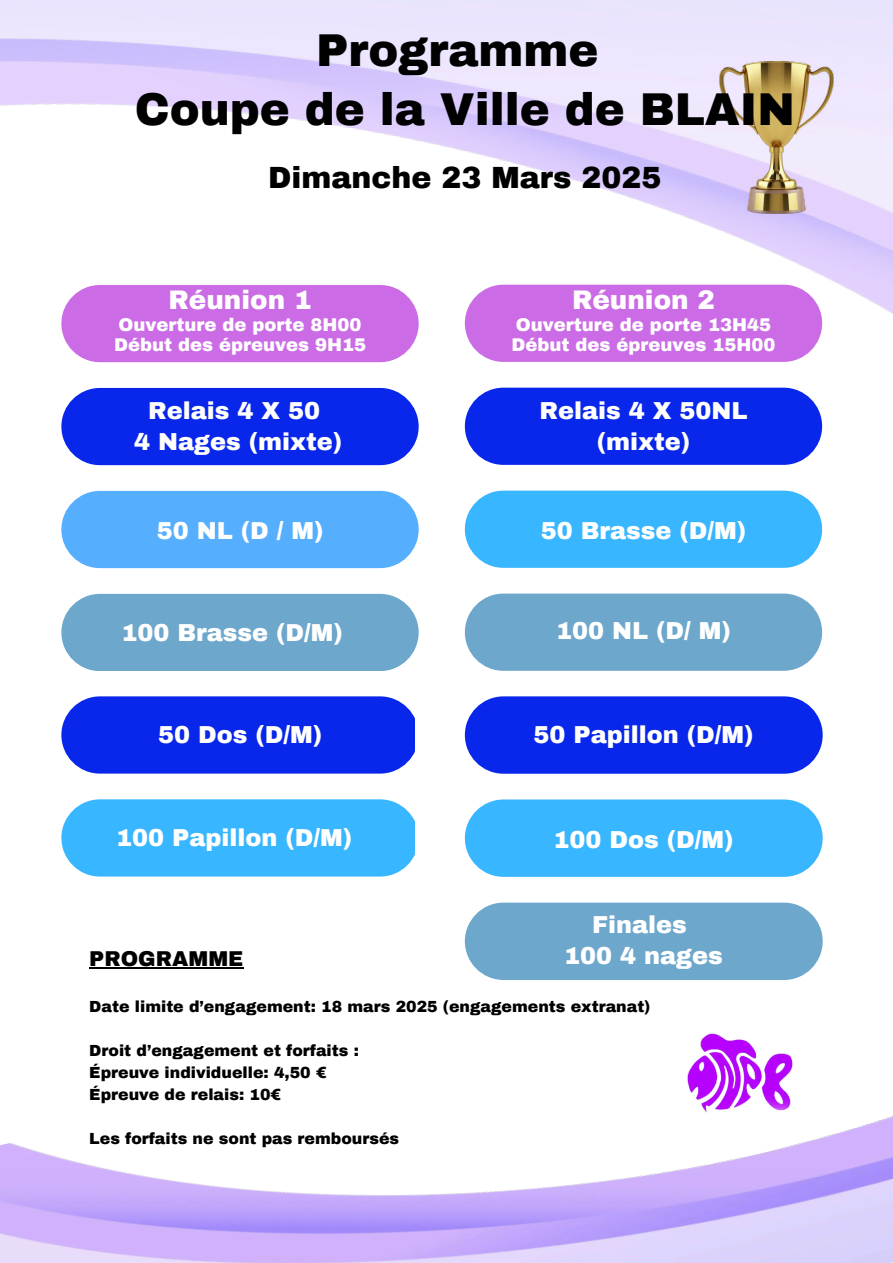
<style>
.page{position:relative;width:893px;height:1263px;background:#fff}
.page>*{position:absolute;margin:0;border:0;box-sizing:border-box;transform-origin:0 0}
.t1{font:900 45px/58.5px "Archivo";color:#000;text-align:center}
.t2{font:900 30px "Archivo";color:#000}
.t3{font:900 26.25px "Archivo";color:#fff}
.t4{font:900 24px/30.9px "Archivo";color:#fff;text-align:center}
.t5{font:900 21px "Archivo";color:#000}
.t6{font:900 18px/20.2px "Archivo";color:#fff}
.t7{font:900 15.75px/21.9px "Archivo";color:#000}
</style>
<div class="page">
<img style="left:0;top:0;width:893px;height:461px">
<div style="left:61px;top:285px;width:358px;height:77px;background:#cb6ce6;border-radius:39px"></div>
<div style="left:61px;top:388px;width:358px;height:77px;background:#0927eb;border-radius:39px"></div>
<div style="left:61px;top:491px;width:358px;height:77px;background:#56aeff;border-radius:39px"></div>
<div style="left:61px;top:594px;width:358px;height:77px;background:#6da7cc;border-radius:39px"></div>
<div style="left:465px;top:285px;width:357px;height:77px;background:#cb6ce6;border-radius:39px"></div>
<div style="left:465px;top:388px;width:357px;height:77px;background:#0927eb;border-radius:39px"></div>
<div style="left:465px;top:491px;width:357px;height:77px;background:#38b6ff;border-radius:39px"></div>
<div style="left:465px;top:593px;width:357px;height:77px;background:#6da7cc;border-radius:39px"></div>
<svg style="left:465px;top:696px;width:357px;height:78px;background:#1632ec"></svg>
<svg style="left:465px;top:799px;width:357px;height:78px;background:#42b9ff"></svg>
<div style="left:61px;top:696px;width:354px;height:77px;background:#0927eb"></div>
<div style="left:61px;top:799px;width:354px;height:77px;background:#38b6ff"></div>
<img style="left:719px;top:61px;width:114px;height:152px">
<img style="left:0;top:902px;width:893px;height:361px">
<h1 class="t1" style="left:135px;top:22px;width:662px">Programme<br>Coupe de la Ville de BLAIN</h1>
<p class="t2" style="left:268px;top:161px;width:395px">Dimanche 23 Mars 2025</p>
<p class="t3" style="left:168px;top:286px;width:144px">Réunion 1</p>
<p class="t6" style="left:114px;top:315px;width:253px">Ouverture de porte 8H00<br>Début des épreuves 9H15</p>
<p class="t4" style="left:134px;top:396px;width:209px">Relais 4 X 50<br>4 Nages (mixte)</p>
<p class="t3" style="left:572px;top:286px;width:144px">Réunion 2</p>
<p class="t6" style="left:511px;top:315px;width:266px">Ouverture de porte 13H45<br>Début des épreuves 15H00</p>
<p class="t4" style="left:539px;top:396px;width:209px">Relais 4 X 50NL (mixte)</p>
<p class="t4" style="left:157px;top:516px;width:168px">50 NL (D / M)</p>
<p class="t4" style="left:541px;top:516px;width:207px">50 Brasse (D/M)</p>
<p class="t4" style="left:121px;top:618px;width:223px">100 Brasse (D/M)</p>
<p class="t4" style="left:556px;top:616px;width:176px">100 NL (D/ M)</p>
<p class="t4" style="left:158px;top:720px;width:165px">50 Dos (D/M)</p>
<p class="t4" style="left:116px;top:822px;width:237px">100 Papillon (D/M)</p>
<p class="t4" style="left:533px;top:720px;width:221px">50 Papillon (D/M)</p>
<p class="t4" style="left:553px;top:824px;width:181px">100 Dos (D/M)</p>
<p class="t4" style="left:564px;top:909px;width:160px">Finales<br>100 4 nages</p>
<p class="t5" style="left:89px;top:947px;width:155px">PROGRAMME</p>
<p class="t7" style="left:89px;top:996px;width:562px">Date limite d’engagement: 18 mars 2025 (engagements extranat)</p>
<p class="t7" style="left:89px;top:1040px;width:271px">Droit d’engagement et forfaits :<br>Épreuve individuelle: 4,50 €<br>Épreuve de relais: 10€</p>
<p class="t7" style="left:89px;top:1127px;width:311px">Les forfaits ne sont pas remboursés</p>
</div>
